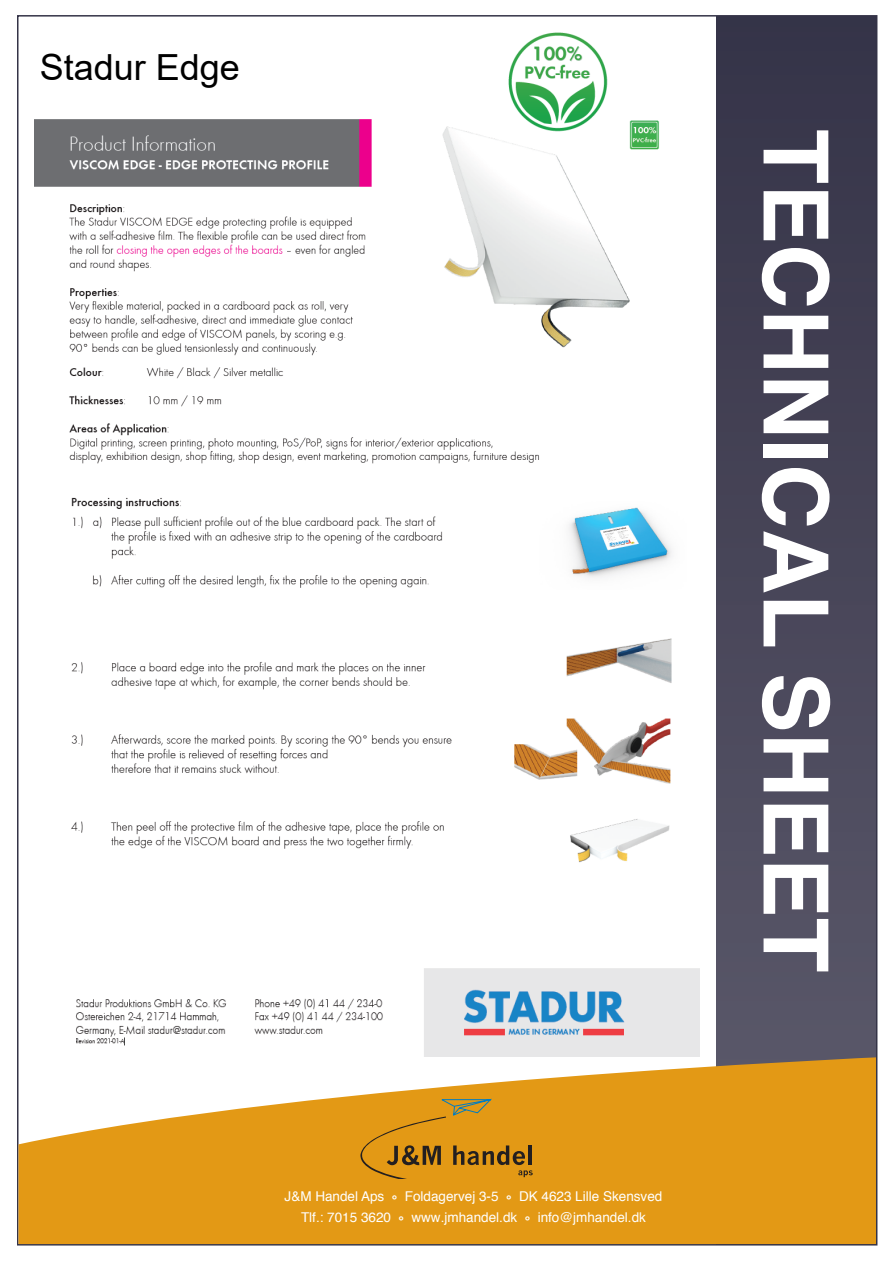
<style>
.page{position:relative;width:893px;height:1263px;background:#fff}
.page>*{position:absolute;margin:0;border:0;box-sizing:border-box;transform-origin:0 0}
.t1{font:700 90px "Helvetica";color:#fff}
.t2{font:36px "Arial";color:#000}
.t3{font:13.5px/21px "Helvetica";color:#fff;text-align:center}
.s1{font-weight:700}
</style>
<div class="page">
<svg style="left:716px;top:18px;width:158px;height:1039px;background:#464457"></svg>
<svg style="left:19px;top:1057px;width:857px;height:187px;fill:#e39915"></svg>
<svg style="left:360px;top:1098px;width:173px;height:80px;background:#cd8c18"></svg>
<hr style="left:529px;top:1145px;width:3px;height:20px;background:#231f20">
<img style="left:35px;top:119px;width:624px;height:345px">
<img style="left:71px;top:497px;width:601px;height:366px">
<img style="left:75px;top:968px;width:625px;height:89px">
<img style="left:506px;top:32px;width:107px;height:108px">
<h2 class="t2" style="left:40px;top:43px;width:202px">Stadur Edge</h2>
<p class="t3" style="left:285px;top:1186px;width:379px">J&amp;M Handel Aps <span class="s1">°</span> Foldagervej 3-5 <span class="s1">°</span> DK 4623 Lille Skensved<br>Tlf.: 7015 3620 <span class="s1">°</span> www.jmhandel.dk <span class="s1">°</span> info@jmhandel.dk</p>
<h1 class="t1" style="left:868px;top:129px;width:845px;rotate:90deg">TECHNICAL SHEET</h1>
</div>
